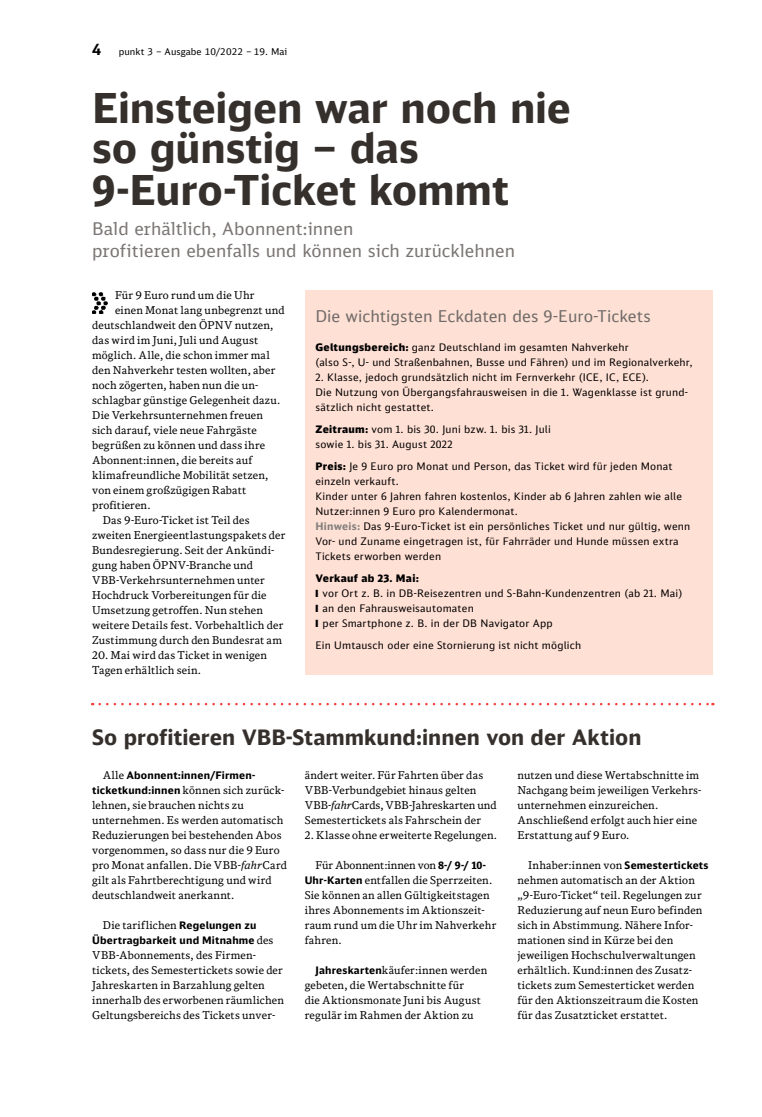
<style>
.page{position:relative;width:762px;height:1117px;background:#fff}
.page>*{position:absolute;margin:0;border:0;box-sizing:border-box;transform-origin:0 0}
.t1{font:700 41.25px/41.2px "DB Sans Alternate";letter-spacing:-.005em;color:#36302d}
.t2{font:700 21.25px "DB Sans Alternate";color:#36302d}
.t3{font:17.5px/21.2px "DB Sans";color:#7b7674}
.t4{font:16.25px "DB Sans Alternate";color:#716c69}
.t5{font:10.75px/15px "DB News";letter-spacing:.02em;color:#000}
.t6{font:10.38px/15px "DB Sans Alternate";letter-spacing:.02em;color:#000}
.t7{font:700 10.38px "DB Sans Alternate";letter-spacing:.015em;color:#000}
.t8{font:9.38px "DB Sans";letter-spacing:.01em;color:#000}
.s1{font-weight:700;font-size:15px}
.s2{font-weight:900}
.s3{font-weight:700;color:#84817e}
.s4{font-family:"DB News";font-weight:400;font-size:10.75px}
.s5{font-family:"DB Sans Alternate";font-weight:700;font-size:10.38px}
.s6{font-style:italic}
</style>
<div class="page">
<div style="left:305px;top:290px;width:407px;height:384px;background:#ffe0d5"></div>
<img style="left:92px;top:292px;width:16px;height:22px">
<svg style="left:100px;top:702px;width:613px;height:3px"></svg>
<p class="t8" style="left:92px;top:46px;width:197px"><span class="s1">4</span> punkt 3 – Ausgabe 10/2022 – 19. Mai</p>
<p class="t1" style="left:92px;top:86px;width:480px">Einsteigen war noch nie so günstig – das<br>9-Euro-Ticket kommt</p>
<p class="t3" style="left:92px;top:218px;width:424px">Bald erhältlich, Abonnent:innen<br>profitieren ebenfalls und können sich zurücklehnen</p>
<p class="t5" style="left:115px;top:287px;width:141px">Für 9 Euro rund um die Uhr</p>
<p class="t5" style="left:115px;top:302px;width:171px">einen Monat lang unbegrenzt und</p>
<p class="t5" style="left:92px;top:317px;width:183px">deutschlandweit den ÖPNV nutzen,</p>
<p class="t5" style="left:92px;top:332px;width:168px">das wird im Juni, Juli und August</p>
<p class="t5" style="left:92px;top:347px;width:179px">möglich. Alle, die schon immer mal</p>
<p class="t5" style="left:92px;top:362px;width:185px">den Nahverkehr testen wollten, aber</p>
<p class="t5" style="left:92px;top:377px;width:168px">noch zögerten, haben nun die un-</p>
<p class="t5" style="left:92px;top:392px;width:190px">schlagbar günstige Gelegenheit dazu.</p>
<p class="t5" style="left:92px;top:407px;width:172px">Die Verkehrsunternehmen freuen</p>
<p class="t5" style="left:92px;top:422px;width:166px">sich darauf, viele neue Fahrgäste</p>
<p class="t5" style="left:92px;top:437px;width:175px">begrüßen zu können und dass ihre</p>
<p class="t5" style="left:92px;top:452px;width:162px">Abonnent:innen, die bereits auf</p>
<p class="t5" style="left:92px;top:467px;width:178px">klimafreundliche Mobilität setzen,</p>
<p class="t5" style="left:92px;top:482px;width:156px">von einem großzügigen Rabatt</p>
<p class="t5" style="left:92px;top:497px;width:60px">profitieren.</p>
<p class="t5" style="left:103px;top:512px;width:148px">Das 9-Euro-Ticket ist Teil des</p>
<p class="t5" style="left:92px;top:527px;width:195px">zweiten Energieentlastungspakets der</p>
<p class="t5" style="left:92px;top:542px;width:184px">Bundesregierung. Seit der Ankündi-</p>
<p class="t5" style="left:92px;top:557px;width:162px">gung haben ÖPNV-Branche und</p>
<p class="t5" style="left:92px;top:572px;width:174px">VBB-Verkehrsunternehmen unter</p>
<p class="t5" style="left:92px;top:587px;width:176px">Hochdruck Vorbereitungen für die</p>
<p class="t5" style="left:92px;top:602px;width:172px">Umsetzung getroffen. Nun stehen</p>
<p class="t5" style="left:92px;top:617px;width:193px">weitere Details fest. Vorbehaltlich der</p>
<p class="t5" style="left:92px;top:632px;width:191px">Zustimmung durch den Bundesrat am</p>
<p class="t5" style="left:92px;top:647px;width:176px">20. Mai wird das Ticket in wenigen<br>Tagen erhältlich sein.</p>
<p class="t4" style="left:315px;top:305px;width:337px">Die wichtigsten Eckdaten des 9-Euro-Tickets</p>
<p class="t6" style="left:315px;top:339px;width:378px"><span class="s2">Geltungsbereich:</span> ganz Deutschland im gesamten Nahverkehr<br>(also S-, U- und Straßenbahnen, Busse und Fähren) und im Regionalverkehr,</p>
<p class="t6" style="left:315px;top:369px;width:374px">2. Klasse, jedoch grundsätzlich nicht im Fernverkehr (ICE, IC, ECE).<br>Die Nutzung von Übergangsfahrausweisen in die 1. Wagenklasse ist grund&shy;sätzlich nicht gestattet.</p>
<p class="t6" style="left:315px;top:421px;width:237px"><span class="s2">Zeitraum:</span> vom 1. bis 30. Juni bzw. 1. bis 31. Juli sowie 1. bis 31. August 2022</p>
<p class="t6" style="left:315px;top:458px;width:376px"><span class="s2">Preis:</span> Je 9 Euro pro Monat und Person, das Ticket wird für jeden Monat einzeln verkauft.<br>Kinder unter 6 Jahren fahren kostenlos, Kinder ab 6 Jahren zahlen wie alle Nutzer:innen 9 Euro pro Kalendermonat.<br><span class="s3">Hinweis:</span> Das 9-Euro-Ticket ist ein persönliches Ticket und nur gültig, wenn Vor- und Zuname eingetragen ist, für Fahrräder und Hunde müssen extra Tickets erworben werden</p>
<p class="t6" style="left:322px;top:570px;width:361px;text-indent:-7px"><span class="s2">Verkauf ab 23. Mai:<br></span>vor Ort z. B. in DB-Reisezentren und S-Bahn-Kundenzentren (ab 21. Mai) an den Fahrausweisautomaten<br>per Smartphone z. B. in der DB Navigator App</p>
<p class="t6" style="left:315px;top:637px;width:267px">Ein Umtausch oder eine Stornierung ist nicht möglich</p>
<p class="t2" style="left:92px;top:723px;width:551px">So profitieren VBB-Stammkund:innen von der Aktion</p>
<p class="t7" style="left:103px;top:768px;width:154px"><span class="s4">Alle</span> Abonnent:innen/Firmen-</p>
<p class="t5" style="left:92px;top:782px;width:196px"><span class="s5">ticketkund:innen</span> können sich zurück&shy;lehnen, sie brauchen nichts zu unternehmen. Es werden automatisch Reduzierungen bei bestehenden Abos vorgenommen, so dass nur die 9 Euro pro Monat anfallen. Die VBB-<span class="s6">fahr</span>Card gilt als Fahrtberechtigung und wird deutschlandweit anerkannt.</p>
<p class="t5" style="left:103px;top:917px;width:155px">Die tariflichen <span class="s5">Regelungen zu</span></p>
<p class="t7" style="left:92px;top:933px;width:183px">Übertragbarkeit und Mitnahme <span class="s4">des</span></p>
<p class="t5" style="left:92px;top:947px;width:193px">VBB-Abonnements, des Firmen&shy;tickets, des Semestertickets sowie der Jahreskarten in Barzahlung gelten innerhalb des erworbenen räumlichen Geltungsbereichs des Tickets unver-</p>
<p class="t5" style="left:305px;top:767px;width:193px">ändert weiter. Für Fahrten über das VBB-Verbundgebiet hinaus gelten VBB-<span class="s6">fahr</span>Cards, VBB-Jahreskarten und Semestertickets als Fahrschein der</p>
<p class="t5" style="left:305px;top:827px;width:194px">2. Klasse ohne erweiterte Regelungen.</p>
<p class="t5" style="left:305px;top:857px;width:193px;text-indent:11px">Für Abonnent:innen von <span class="s5">8-/ 9-/ 10-<br>Uhr-Karten</span> entfallen die Sperrzeiten.<br>Sie können an allen Gültigkeitstagen ihres Abonnements im Aktionszeit&shy;raum rund um die Uhr im Nahverkehr fahren.</p>
<p class="t5" style="left:305px;top:962px;width:184px;text-indent:11px"><span class="s5">Jahreskarten</span>käufer:innen werden gebeten, die Wertabschnitte für<br>die Aktionsmonate Juni bis August regulär im Rahmen der Aktion zu</p>
<p class="t5" style="left:517px;top:767px;width:186px">nutzen und diese Wertabschnitte im<br>Nachgang beim jeweiligen Verkehrs&shy;unternehmen einzureichen.<br>Anschließend erfolgt auch hier eine<br>Erstattung auf 9 Euro.</p>
<p class="t5" style="left:517px;top:857px;width:193px;text-indent:11px">Inhaber:innen von <span class="s5">Semestertickets </span>nehmen automatisch an der Aktion „9-Euro-Ticket“ teil. Regelungen zur Reduzierung auf neun Euro befinden sich in Abstimmung. Nähere Infor&shy;mationen sind in Kürze bei den jeweiligen Hochschulverwaltungen erhältlich. Kund:innen des Zusatz&shy;tickets zum Semesterticket werden für den Aktionszeitraum die Kosten für das Zusatzticket erstattet.</p>
</div>
